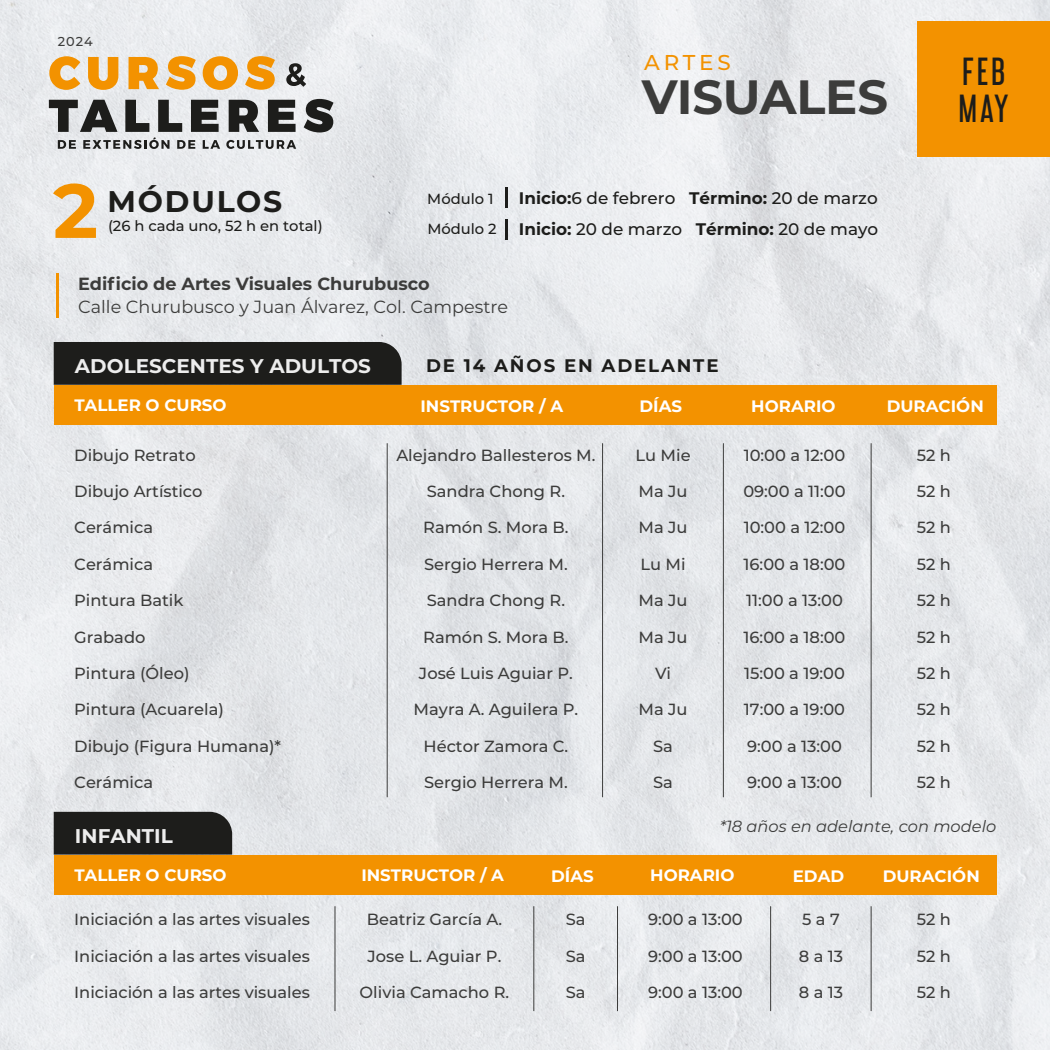
<style>
.page{position:relative;width:1050px;height:1050px;background:#fff}
.page>*{position:absolute;margin:0;border:0;box-sizing:border-box;transform-origin:0 0}
.t1{font:700 76.48px "Montserrat";color:#f39200}
.t2{font:700 48.04px "Montserrat";letter-spacing:-.005em;color:#3c3c3b}
.t3{font:35px/36.9px "Libel Suit Rg";letter-spacing:.08em;color:#1d1d1b}
.t4{font:700 29.84px "Montserrat";letter-spacing:.06em;color:#1d1d1b}
.t5{font:500 21.44px "Montserrat";letter-spacing:.175em;color:#f39200}
.t6{font:700 19.86px "Montserrat";color:#ededed}
.t7{font:700 18.2px "Montserrat";letter-spacing:.1em;color:#1d1d1b}
.t8{font:17.59px "Montserrat";color:#3c3c3b}
.t9{font:700 17.59px "Montserrat";color:#3c3c3b}
.t10{font:500 16.71px "Montserrat";color:#1d1d1b}
.t11{font:700 16.54px "Montserrat";color:#fff}
.t12{font:500 16.19px "Montserrat";color:#3c3c3b}
.t13{font:italic 16.19px "Montserrat";color:#3c3c3b}
.t14{font:500 14.61px/30.7px "Montserrat";color:#1d1d1b}
.t15{font:500 12.86px "Montserrat";color:#3c3c3b}
.s1{font-weight:700}
</style>
<div class="page">
<img style="left:0;top:0;width:1050px;height:1050px">
<div style="left:917px;top:21px;width:133px;height:136px;background:#f39200"></div>
<div style="left:54px;top:812px;width:178px;height:43px;background:#1d1d1b"></div>
<div style="left:54px;top:855px;width:942px;height:39px;background:#f39200"></div>
<div style="left:54px;top:342px;width:348px;height:43px;background:#1d1d1b"></div>
<div style="left:54px;top:385px;width:942px;height:40px;background:#f39200"></div>
<hr style="left:335px;top:906px;width:1px;height:105px;background:#3c3c3b">
<hr style="left:533px;top:906px;width:1px;height:105px;background:#3c3c3b">
<hr style="left:770px;top:906px;width:1px;height:105px;background:#3c3c3b">
<hr style="left:871px;top:906px;width:1px;height:105px;background:#3c3c3b">
<hr style="left:617px;top:906px;width:1px;height:105px;background:#3c3c3b">
<hr style="left:387px;top:443px;width:1px;height:354px;background:#3c3c3b">
<hr style="left:602px;top:443px;width:1px;height:354px;background:#3c3c3b">
<hr style="left:871px;top:443px;width:1px;height:354px;background:#3c3c3b">
<hr style="left:723px;top:443px;width:1px;height:354px;background:#3c3c3b">
<svg style="left:49px;top:56px;width:31px;height:34px"></svg>
<svg style="left:88px;top:57px;width:30px;height:33px"></svg>
<svg style="left:129px;top:57px;width:30px;height:32px"></svg>
<svg style="left:166px;top:56px;width:30px;height:34px"></svg>
<svg style="left:203px;top:56px;width:35px;height:34px"></svg>
<svg style="left:245px;top:56px;width:30px;height:34px"></svg>
<svg style="left:229px;top:100px;width:30px;height:32px"></svg>
<svg style="left:268px;top:100px;width:28px;height:32px"></svg>
<svg style="left:304px;top:99px;width:30px;height:33px"></svg>
<svg style="left:49px;top:100px;width:171px;height:49px;background:#949596"></svg>
<svg style="left:226px;top:140px;width:70px;height:9px"></svg>
<svg style="left:286px;top:63px;width:20px;height:24px"></svg>
<hr style="left:505px;top:188px;width:3px;height:20px;background:#1d1d1b">
<hr style="left:505px;top:219px;width:3px;height:21px;background:#1d1d1b">
<hr style="left:56px;top:274px;width:3px;height:44px;background:#f39200">
<p class="t15" style="left:58px;top:33px;width:36px">2024</p>
<h3 class="t5" style="left:644px;top:47px;width:88px">ARTES</h3>
<h2 class="t2" style="left:642px;top:62px;width:248px">VISUALES</h2>
<h1 class="t1" style="left:53px;top:156px;width:47px">2</h1>
<h3 class="t4" style="left:108px;top:180px;width:176px">MÓDULOS</h3>
<p class="t14" style="left:108px;top:210px;width:216px">(26 h cada uno, 52 h en total)</p>
<p class="t14" style="left:427px;top:182px;width:71px">Módulo 1<br>Módulo 2</p>
<p class="t10" style="left:519px;top:186px;width:360px"><span class="s1">Inicio:</span>6 de febrero <span class="s1">Término:</span> 20 de marzo</p>
<p class="t10" style="left:519px;top:217px;width:361px"><span class="s1">Inicio:</span> 20 de marzo <span class="s1">Término:</span> 20 de mayo</p>
<p class="t9" style="left:78px;top:271px;width:353px">Edificio de Artes Visuales Churubusco</p>
<p class="t8" style="left:78px;top:295px;width:432px">Calle Churubusco y Juan Álvarez, Col. Campestre</p>
<h3 class="t3" style="left:959px;top:49px;width:52px">FEB<br>MAY</h3>
<p class="t7" style="left:426px;top:352px;width:294px">DE 14 AÑOS EN ADELANTE</p>
<p class="t6" style="left:75px;top:351px;width:298px">ADOLESCENTES Y ADULTOS</p>
<p class="t11" style="left:74px;top:393px;width:154px">TALLER O CURSO</p>
<p class="t11" style="left:420px;top:394px;width:144px">INSTRUCTOR / A</p>
<p class="t11" style="left:640px;top:394px;width:44px">DÍAS</p>
<p class="t11" style="left:751px;top:394px;width:86px">HORARIO</p>
<p class="t11" style="left:887px;top:394px;width:99px">DURACIÓN</p>
<p class="t12" style="left:74px;top:443px;width:123px">Dibujo Retrato</p>
<p class="t12" style="left:74px;top:480px;width:130px">Dibujo Artístico</p>
<p class="t12" style="left:74px;top:516px;width:80px">Cerámica</p>
<p class="t12" style="left:74px;top:553px;width:80px">Cerámica</p>
<p class="t12" style="left:74px;top:589px;width:111px">Pintura Batik</p>
<p class="t12" style="left:74px;top:626px;width:73px">Grabado</p>
<p class="t12" style="left:74px;top:662px;width:117px">Pintura (Óleo)</p>
<p class="t12" style="left:74px;top:698px;width:151px">Pintura (Acuarela)</p>
<p class="t12" style="left:74px;top:735px;width:208px">Dibujo (Figura Humana)*</p>
<p class="t12" style="left:74px;top:771px;width:80px">Cerámica</p>
<p class="t12" style="left:396px;top:443px;width:201px">Alejandro Ballesteros M.</p>
<p class="t12" style="left:427px;top:480px;width:140px">Sandra Chong R.</p>
<p class="t12" style="left:423px;top:516px;width:147px">Ramón S. Mora B.</p>
<p class="t12" style="left:424px;top:553px;width:145px">Sergio Herrera M.</p>
<p class="t12" style="left:427px;top:589px;width:140px">Sandra Chong R.</p>
<p class="t12" style="left:423px;top:626px;width:147px">Ramón S. Mora B.</p>
<p class="t12" style="left:419px;top:662px;width:155px">José Luis Aguiar P.</p>
<p class="t12" style="left:414px;top:698px;width:166px">Mayra A. Aguilera P.</p>
<p class="t12" style="left:424px;top:735px;width:146px">Héctor Zamora C.</p>
<p class="t12" style="left:424px;top:771px;width:145px">Sergio Herrera M.</p>
<p class="t12" style="left:636px;top:443px;width:57px">Lu Mie</p>
<p class="t12" style="left:639px;top:480px;width:51px">Ma Ju</p>
<p class="t12" style="left:639px;top:516px;width:51px">Ma Ju</p>
<p class="t12" style="left:641px;top:553px;width:47px">Lu Mi</p>
<p class="t12" style="left:639px;top:589px;width:51px">Ma Ju</p>
<p class="t12" style="left:639px;top:626px;width:51px">Ma Ju</p>
<p class="t12" style="left:655px;top:662px;width:18px">Vi</p>
<p class="t12" style="left:639px;top:698px;width:51px">Ma Ju</p>
<p class="t12" style="left:653px;top:735px;width:21px">Sa</p>
<p class="t12" style="left:653px;top:771px;width:21px">Sa</p>
<p class="t12" style="left:744px;top:443px;width:103px">10:00 a 12:00</p>
<p class="t12" style="left:743px;top:480px;width:104px">09:00 a 11:00</p>
<p class="t12" style="left:744px;top:516px;width:103px">10:00 a 12:00</p>
<p class="t12" style="left:744px;top:553px;width:103px">16:00 a 18:00</p>
<p class="t12" style="left:746px;top:589px;width:98px">11:00 a 13:00</p>
<p class="t12" style="left:744px;top:626px;width:103px">16:00 a 18:00</p>
<p class="t12" style="left:744px;top:662px;width:102px">15:00 a 19:00</p>
<p class="t12" style="left:744px;top:698px;width:103px">17:00 a 19:00</p>
<p class="t12" style="left:747px;top:735px;width:96px">9:00 a 13:00</p>
<p class="t12" style="left:747px;top:771px;width:96px">9:00 a 13:00</p>
<p class="t12" style="left:917px;top:443px;width:36px">52 h</p>
<p class="t12" style="left:917px;top:480px;width:36px">52 h</p>
<p class="t12" style="left:917px;top:516px;width:36px">52 h</p>
<p class="t12" style="left:917px;top:553px;width:36px">52 h</p>
<p class="t12" style="left:917px;top:589px;width:36px">52 h</p>
<p class="t12" style="left:917px;top:626px;width:36px">52 h</p>
<p class="t12" style="left:917px;top:662px;width:36px">52 h</p>
<p class="t12" style="left:917px;top:698px;width:36px">52 h</p>
<p class="t12" style="left:917px;top:735px;width:36px">52 h</p>
<p class="t12" style="left:917px;top:771px;width:36px">52 h</p>
<p class="t13" style="left:720px;top:815px;width:278px">*18 años en adelante, con modelo</p>
<p class="t6" style="left:75px;top:821px;width:99px">INFANTIL</p>
<p class="t11" style="left:74px;top:864px;width:154px">TALLER O CURSO</p>
<p class="t11" style="left:361px;top:864px;width:144px">INSTRUCTOR / A</p>
<p class="t11" style="left:551px;top:864px;width:44px">DÍAS</p>
<p class="t11" style="left:650px;top:864px;width:86px">HORARIO</p>
<p class="t11" style="left:883px;top:864px;width:99px">DURACIÓN</p>
<p class="t11" style="left:793px;top:864px;width:53px">EDAD</p>
<p class="t12" style="left:802px;top:908px;width:39px">5 a 7</p>
<p class="t12" style="left:799px;top:945px;width:46px">8 a 13</p>
<p class="t12" style="left:799px;top:981px;width:46px">8 a 13</p>
<p class="t12" style="left:74px;top:908px;width:237px">Iniciación a las artes visuales</p>
<p class="t12" style="left:74px;top:945px;width:237px">Iniciación a las artes visuales</p>
<p class="t12" style="left:74px;top:981px;width:237px">Iniciación a las artes visuales</p>
<p class="t12" style="left:367px;top:908px;width:137px">Beatriz García A.</p>
<p class="t12" style="left:368px;top:945px;width:135px">Jose L. Aguiar P.</p>
<p class="t12" style="left:360px;top:981px;width:151px">Olivia Camacho R.</p>
<p class="t12" style="left:917px;top:908px;width:36px">52 h</p>
<p class="t12" style="left:917px;top:945px;width:36px">52 h</p>
<p class="t12" style="left:917px;top:981px;width:36px">52 h</p>
<p class="t12" style="left:566px;top:908px;width:21px">Sa</p>
<p class="t12" style="left:566px;top:945px;width:21px">Sa</p>
<p class="t12" style="left:566px;top:981px;width:21px">Sa</p>
<p class="t12" style="left:648px;top:908px;width:96px">9:00 a 13:00</p>
<p class="t12" style="left:648px;top:945px;width:96px">9:00 a 13:00</p>
<p class="t12" style="left:648px;top:981px;width:96px">9:00 a 13:00</p>
</div>
